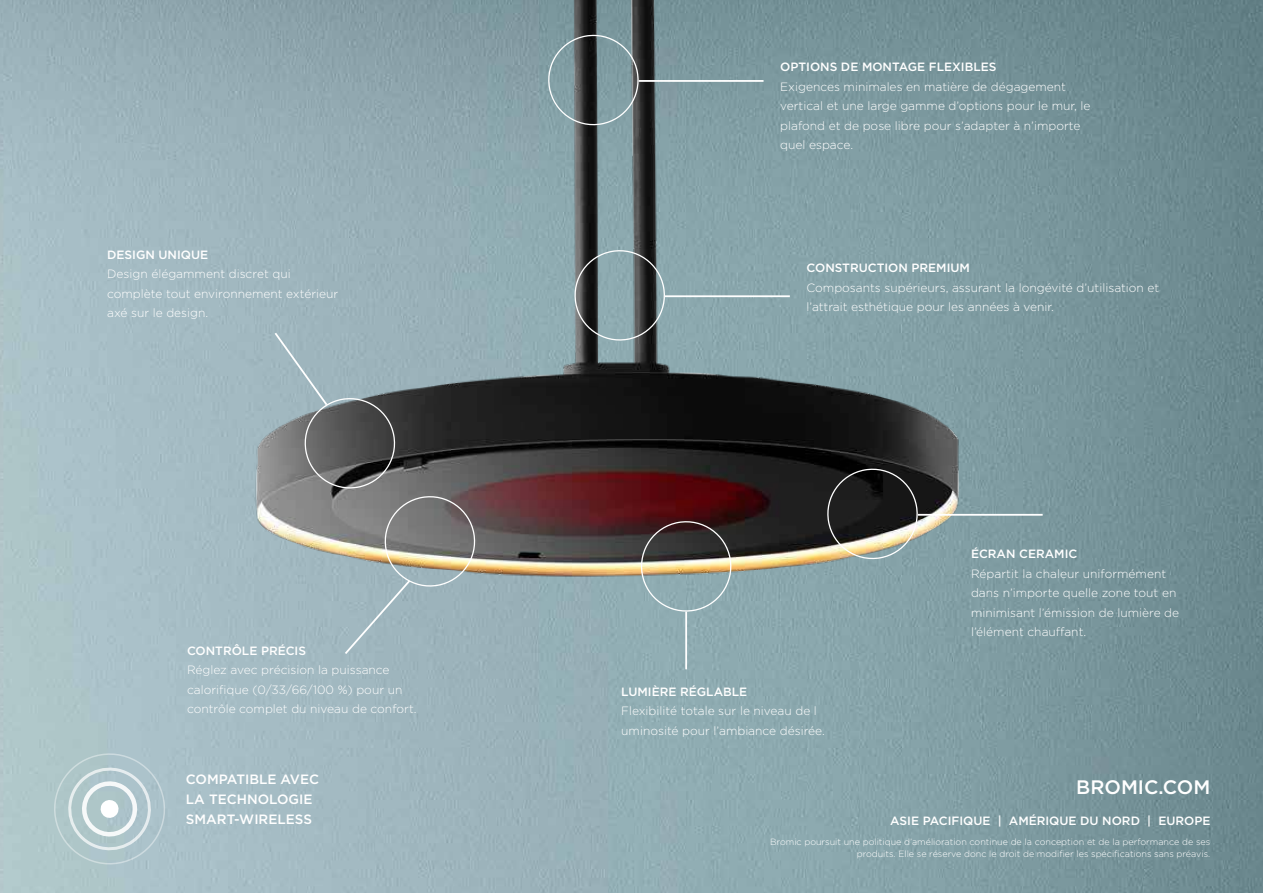
<style>
.page{position:relative;width:1263px;height:893px;background:#fff}
.page>*{position:absolute;margin:0;border:0;box-sizing:border-box;transform-origin:0 0}
.t1{font:500 19.5px "Gotham";color:#fff}
.t2{font:500 13.5px/20.2px "Gotham";color:#fff}
.t3{font:300 12px/19.5px "Gotham";color:#fff}
.t4{font:500 12px "Gotham";color:#fff}
.t5{font:300 9px/12px "Gotham";color:#fff;text-align:right}
</style>
<div class="page">
<img style="left:0;top:0;width:1263px;height:893px">
<img style="left:194px;top:0;width:795px;height:635px">
<svg style="left:545px;top:32px;width:97px;height:96px;background:#6e8084"></svg>
<hr style="left:639px;top:80px;width:124px;height:2px;background:#fff">
<svg style="left:571px;top:247px;width:97px;height:97px;background:#6a797c"></svg>
<hr style="left:665px;top:295px;width:125px;height:2px;background:#fff">
<svg style="left:824px;top:466px;width:97px;height:96px;background:#4e4e48"></svg>
<hr style="left:918px;top:514px;width:125px;height:2px;background:#fff">
<svg style="left:638px;top:518px;width:96px;height:97px;background:#787c77"></svg>
<hr style="left:685px;top:612px;width:2px;height:57px;background:#fff">
<svg style="left:273px;top:331px;width:205px;height:325px;background:#869193"></svg>
<svg style="left:47px;top:746px;width:125px;height:125px;background:#b5cace"></svg>
<p class="t4" style="left:107px;top:248px;width:103px">DESIGN UNIQUE</p>
<p class="t3" style="left:107px;top:264px;width:233px">Design élégamment discret qui complète tout environnement extérieur axé sur le design.</p>
<p class="t4" style="left:187px;top:644px;width:121px">CONTRÔLE PRÉCIS</p>
<p class="t3" style="left:187px;top:660px;width:231px">Réglez avec précision la puissance calorifique (0/33/66/100 %) pour un contrôle complet du niveau de confort.</p>
<p class="t2" style="left:186px;top:769px;width:135px">COMPATIBLE AVEC<br>LA TECHNOLOGIE<br>SMART-WIRELESS</p>
<p class="t4" style="left:780px;top:60px;width:218px">OPTIONS DE MONTAGE FLEXIBLES</p>
<p class="t3" style="left:780px;top:77px;width:312px">Exigences minimales en matière de dégagement vertical et une large gamme d’options pour le mur, le plafond et de pose libre pour s’adapter à n’importe quel espace.</p>
<p class="t4" style="left:806px;top:262px;width:165px">CONSTRUCTION PREMIUM</p>
<p class="t3" style="left:806px;top:278px;width:354px">Composants supérieurs, assurant la longévité d’utilisation et l’attrait esthétique pour les années à venir.</p>
<p class="t4" style="left:621px;top:685px;width:128px">LUMIÈRE RÉGLABLE</p>
<p class="t3" style="left:621px;top:701px;width:205px">Flexibilité totale sur le niveau de l uminosité pour l’ambiance désirée.</p>
<p class="t4" style="left:971px;top:547px;width:108px">ÉCRAN CERAMIC</p>
<p class="t3" style="left:971px;top:564px;width:210px">Répartit la chaleur uniformément dans n’importe quelle zone tout en minimisant l’émission de lumière de l’élément chauffant.</p>
<h1 class="t1" style="left:1076px;top:776px;width:136px">BROMIC.COM</h1>
<p class="t4" style="left:890px;top:815px;width:322px">ASIE PACIFIQUE | AMÉRIQUE DU NORD | EUROPE</p>
<p class="t5" style="left:770px;top:836px;width:442px">Bromic poursuit une politique d’amélioration continue de la conception et de la performance de ses produits. Elle se réserve donc le droit de modifier les spécifications sans préavis.</p>
</div>
